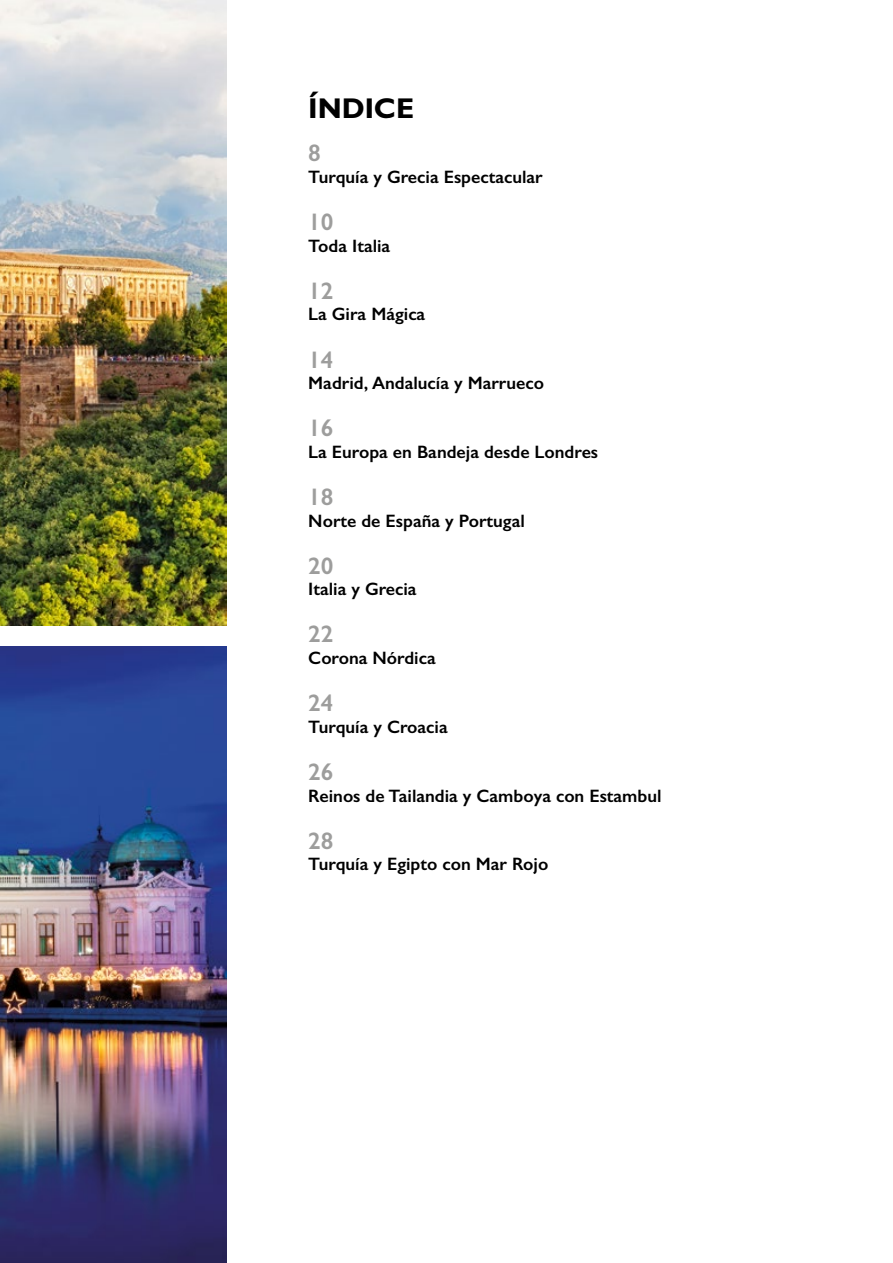
<style>
.page{position:relative;width:893px;height:1263px;background:#fff}
.page>*{position:absolute;margin:0;border:0;box-sizing:border-box;transform-origin:0 0}
.t1{font:700 28.65px "Gill Sans";color:#000}
.t2{font:600 24px "Gill Sans";color:#9d9d9c}
.t3{font:600 18px "Gill Sans";color:#000}
</style>
<div class="page">
<img style="left:0;top:0;width:226px;height:625px">
<img style="left:0;top:646px;width:226px;height:617px">
<h1 class="t1" style="left:308px;top:90px;width:107px">ÍNDICE</h1>
<h2 class="t2" style="left:308px;top:139px;width:14px">8</h2>
<p class="t3" style="left:308px;top:166px;width:236px">Turquía y Grecia Espectacular</p>
<h2 class="t2" style="left:308px;top:208px;width:27px">10</h2>
<p class="t3" style="left:308px;top:235px;width:84px">Toda Italia</p>
<h2 class="t2" style="left:308px;top:276px;width:27px">12</h2>
<p class="t3" style="left:308px;top:303px;width:119px">La Gira Mágica</p>
<h2 class="t2" style="left:308px;top:345px;width:27px">14</h2>
<p class="t3" style="left:308px;top:372px;width:237px">Madrid, Andalucía y Marrueco</p>
<h2 class="t2" style="left:308px;top:414px;width:27px">16</h2>
<p class="t3" style="left:308px;top:441px;width:291px">La Europa en Bandeja desde Londres</p>
<h2 class="t2" style="left:308px;top:482px;width:27px">18</h2>
<p class="t3" style="left:308px;top:510px;width:218px">Norte de España y Portugal</p>
<h2 class="t2" style="left:308px;top:551px;width:27px">20</h2>
<p class="t3" style="left:308px;top:578px;width:110px">Italia y Grecia</p>
<h2 class="t2" style="left:308px;top:620px;width:27px">22</h2>
<p class="t3" style="left:308px;top:647px;width:129px">Corona Nórdica</p>
<h2 class="t2" style="left:308px;top:688px;width:27px">24</h2>
<p class="t3" style="left:308px;top:716px;width:141px">Turquía y Croacia</p>
<h2 class="t2" style="left:308px;top:757px;width:27px">26</h2>
<p class="t3" style="left:308px;top:784px;width:355px">Reinos de Tailandia y Camboya con Estambul</p>
<h2 class="t2" style="left:308px;top:826px;width:27px">28</h2>
<p class="t3" style="left:308px;top:853px;width:242px">Turquía y Egipto con Mar Rojo</p>
</div>
